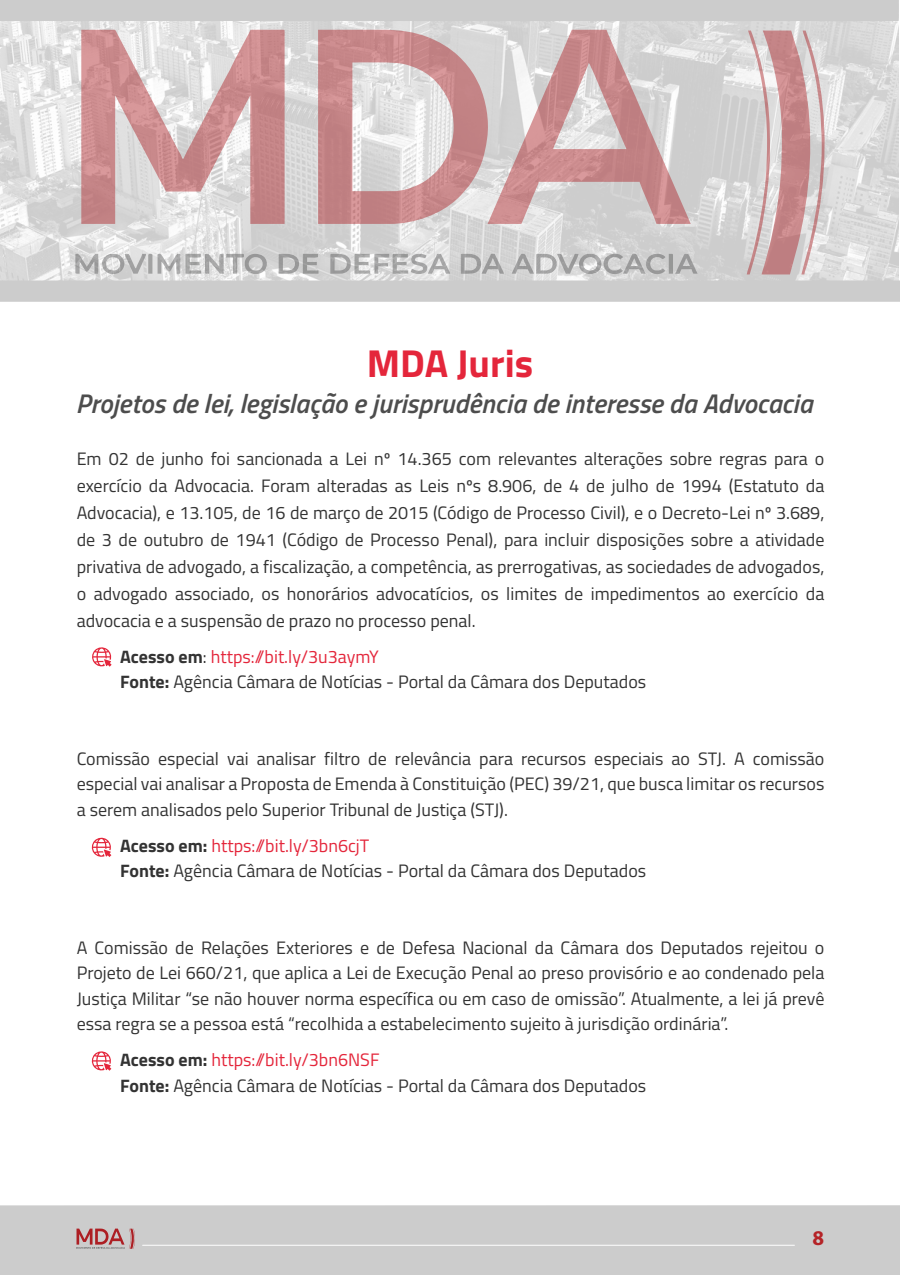
<style>
.page{position:relative;width:900px;height:1275px;background:#fff}
.page>*{position:absolute;margin:0;border:0;box-sizing:border-box;transform-origin:0 0}
.t1{font:700 39px "Titillium Web";color:#e4263b}
.t2{font:italic 600 27px "Titillium Web";color:#4d4d4d}
.t3{font:700 21px "Myriad Pro";color:#b52327}
.t4{font:18px/25.5px "Titillium Web";color:#333;text-align:justify}
.s1{font-weight:700}
.s2{color:#e4263b}
</style>
<div class="page">
<svg style="left:91px;top:837px;width:21px;height:20px"></svg>
<svg style="left:92px;top:647px;width:20px;height:20px"></svg>
<svg style="left:91px;top:1051px;width:21px;height:20px"></svg>
<div style="left:0;top:1205px;width:900px;height:70px;background:#ccc"></div>
<img style="left:0;top:21px;width:898px;height:259px">
<svg style="left:81px;top:30px;width:204px;height:194px;background:#d5b2b3"></svg>
<svg style="left:318px;top:30px;width:373px;height:194px;background:#d2b5b6"></svg>
<svg style="left:747px;top:31px;width:78px;height:243px;background:#d1b5b6"></svg>
<svg style="left:158px;top:254px;width:22px;height:20px"></svg>
<svg style="left:279px;top:254px;width:41px;height:20px"></svg>
<svg style="left:461px;top:254px;width:43px;height:20px"></svg>
<svg style="left:330px;top:252px;width:120px;height:22px;background:#c7c8c8"></svg>
<svg style="left:186px;top:253px;width:83px;height:21px;background:#c4c4c4"></svg>
<svg style="left:512px;top:251px;width:186px;height:23px;background:#c2c2c2"></svg>
<svg style="left:75px;top:253px;width:77px;height:21px;background:#c5c5c5"></svg>
<div style="left:0;top:0;width:899px;height:21px;background:#ccc"></div>
<div style="left:0;top:280px;width:900px;height:22px;background:#ccc"></div>
<hr style="left:143px;top:1245px;width:651px;height:1px;background:#fff">
<svg style="left:76px;top:1229px;width:59px;height:20px"></svg>
<h1 class="t1" style="left:367px;top:334px;width:168px">MDA Juris</h1>
<h2 class="t2" style="left:76px;top:383px;width:738px">Projetos de lei, legislação e jurisprudência de interesse da Advocacia</h2>
<p class="t4" style="left:77px;top:444px;width:749px;line-height:27px">Em 02 de junho foi sancionada a Lei nº 14.365 com relevantes alterações sobre regras para o exercício da Advocacia. Foram alteradas as Leis nºs 8.906, de 4 de julho de 1994 (Estatuto da Advocacia), e 13.105, de 16 de março de 2015 (Código de Processo Civil), e o Decreto-Lei nº 3.689, de 3 de outubro de 1941 (Código de Processo Penal), para incluir disposições sobre a atividade privativa de advogado, a fiscalização, a competência, as prerrogativas, as sociedades de advogados, o advogado associado, os honorários advocatícios, os limites de impedimentos ao exercício da advocacia e a suspensão de prazo no processo penal.</p>
<p class="t4" style="left:120px;top:643px;width:528px"><span class="s1">Acesso em</span>: <span class="s2">https://bit.ly/3u3aymY<br></span><span class="s1">Fonte:</span> Agência Câmara de Notícias - Portal da Câmara dos Deputados</p>
<p class="t4" style="left:77px;top:745px;width:749px">Comissão especial vai analisar filtro de relevância para recursos especiais ao STJ. A comissão especial vai analisar a Proposta de Emenda à Constituição (PEC) 39/21, que busca limitar os recursos a serem analisados pelo Superior Tribunal de Justiça (STJ).</p>
<p class="t4" style="left:120px;top:832px;width:528px"><span class="s1">Acesso em:</span> <span class="s2">https://bit.ly/3bn6cjT<br></span><span class="s1">Fonte:</span> Agência Câmara de Notícias - Portal da Câmara dos Deputados</p>
<p class="t4" style="left:77px;top:934px;width:749px">A Comissão de Relações Exteriores e de Defesa Nacional da Câmara dos Deputados rejeitou o Projeto de Lei 660/21, que aplica a Lei de Execução Penal ao preso provisório e ao condenado pela Justiça Militar “se não houver norma específica ou em caso de omissão”. Atualmente, a lei já prevê essa regra se a pessoa está “recolhida a estabelecimento sujeito à jurisdição ordinária”.</p>
<p class="t4" style="left:120px;top:1046px;width:528px"><span class="s1">Acesso em:</span> <span class="s2">https://bit.ly/3bn6NSF<br></span><span class="s1">Fonte:</span> Agência Câmara de Notícias - Portal da Câmara dos Deputados</p>
<p class="t3" style="left:813px;top:1225px;width:13px">8</p>
</div>
